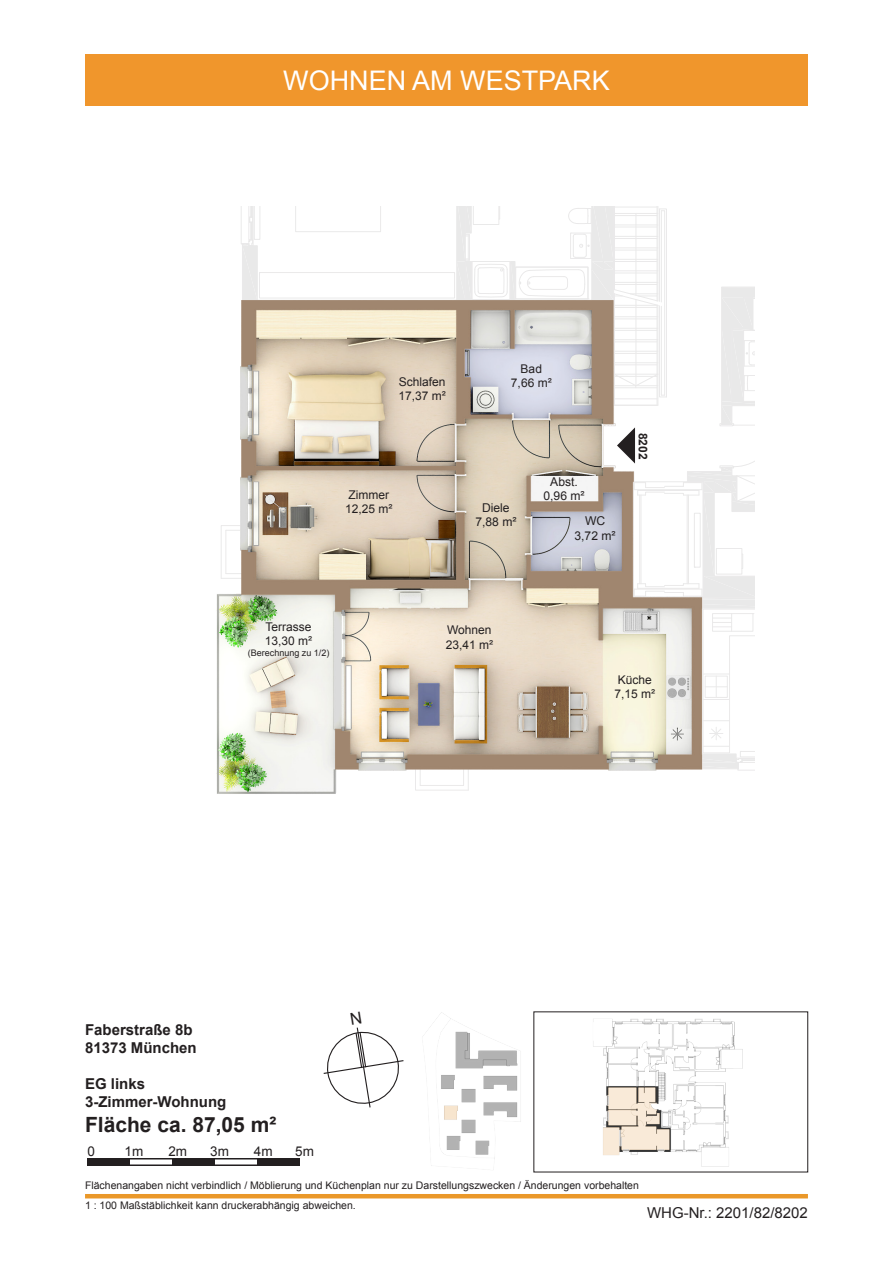
<style>
.page{position:relative;width:893px;height:1263px;background:#fff}
.page>*{position:absolute;margin:0;border:0;box-sizing:border-box;transform-origin:0 0}
.t1{font:27px "Arial";color:#fff}
.t2{font:700 21px "Arial";color:#231f20}
.t3{font:700 15px "Arial";color:#231f20}
.t4{font:15px "Arial";color:#231f20}
.t5{font:13.5px "Arial";color:#231f20}
.t6{font:12.15px "Arial";color:#231f20}
.t7{font:12px "Arial";color:#231f20}
.t8{font:700 12px "Arial";color:#231f20}
.t9{font:10.5px "Arial";color:#231f20}
.t10{font:9px "Arial";color:#231f20}
</style>
<div class="page">
<div style="left:87px;top:1158px;width:43px;height:8px;background:#231f20"></div>
<hr style="left:87px;top:1158px;width:213px;height:1px;background:#231f20">
<hr style="left:87px;top:1164px;width:213px;height:2px;background:#231f20">
<div style="left:172px;top:1158px;width:43px;height:8px;background:#231f20"></div>
<div style="left:257px;top:1158px;width:43px;height:8px;background:#231f20"></div>
<hr style="left:85px;top:1194px;width:723px;height:4px;background:#ea9829">
<div style="left:85px;top:55px;width:723px;height:51px;background:#f0962c"></div>
<img style="left:534px;top:1012px;width:274px;height:160px">
<img style="left:423px;top:1012px;width:98px;height:154px">
<svg style="left:218px;top:206px;width:537px;height:587px"></svg>
<svg style="left:323px;top:1027px;width:81px;height:81px"></svg>
<h1 class="t1" style="left:283px;top:63px;width:328px">WOHNEN AM WESTPARK</h1>
<p class="t7" style="left:399px;top:374px;width:48px">Schlafen</p>
<p class="t7" style="left:398px;top:388px;width:49px">17,37 m²</p>
<p class="t7" style="left:349px;top:486px;width:42px">Zimmer</p>
<p class="t7" style="left:345px;top:501px;width:49px">12,25 m²</p>
<p class="t7" style="left:521px;top:361px;width:23px">Bad</p>
<p class="t7" style="left:511px;top:375px;width:42px">7,66 m²</p>
<p class="t6" style="left:482px;top:500px;width:29px">Diele</p>
<p class="t6" style="left:475px;top:514px;width:43px">7,88 m²</p>
<p class="t6" style="left:550px;top:473px;width:29px">Abst.</p>
<p class="t6" style="left:543px;top:488px;width:43px">0,96 m²</p>
<p class="t6" style="left:585px;top:513px;width:22px">WC</p>
<p class="t6" style="left:574px;top:527px;width:43px">3,72 m²</p>
<p class="t8" style="left:651px;top:433px;width:28px;rotate:90deg">8202</p>
<p class="t7" style="left:266px;top:619px;width:48px">Terrasse</p>
<p class="t7" style="left:265px;top:633px;width:49px">13,30 m²</p>
<p class="t10" style="left:248px;top:647px;width:83px">(Berechnung zu 1/2)</p>
<p class="t7" style="left:447px;top:622px;width:46px">Wohnen</p>
<p class="t7" style="left:446px;top:637px;width:49px">23,41 m²</p>
<p class="t7" style="left:618px;top:672px;width:36px">Küche</p>
<p class="t7" style="left:614px;top:686px;width:42px">7,15 m²</p>
<p class="t3" style="left:85px;top:1019px;width:109px">Faberstraße 8b</p>
<p class="t3" style="left:85px;top:1037px;width:113px">81373 München</p>
<p class="t3" style="left:85px;top:1073px;width:62px">EG links</p>
<p class="t3" style="left:85px;top:1091px;width:143px">3-Zimmer-Wohnung</p>
<p class="t2" style="left:85px;top:1110px;width:193px">Fläche ca. 87,05 m²</p>
<p class="t5" style="left:87px;top:1142px;width:9px">0</p>
<p class="t5" style="left:125px;top:1142px;width:20px">1m</p>
<p class="t5" style="left:168px;top:1142px;width:20px">2m</p>
<p class="t5" style="left:210px;top:1142px;width:20px">3m</p>
<p class="t5" style="left:254px;top:1142px;width:20px">4m</p>
<p class="t5" style="left:295px;top:1142px;width:20px">5m</p>
<p class="t9" style="left:85px;top:1179px;width:555px">Flächenangaben nicht verbindlich / Möblierung und Küchenplan nur zu Darstellungszwecken / Änderungen vorbehalten</p>
<p class="t9" style="left:85px;top:1198px;width:272px">1 : 100 Maßstäblichkeit kann druckerabhängig abweichen.</p>
<p class="t4" style="left:647px;top:1203px;width:162px">WHG-Nr.: 2201/82/8202</p>
</div>
